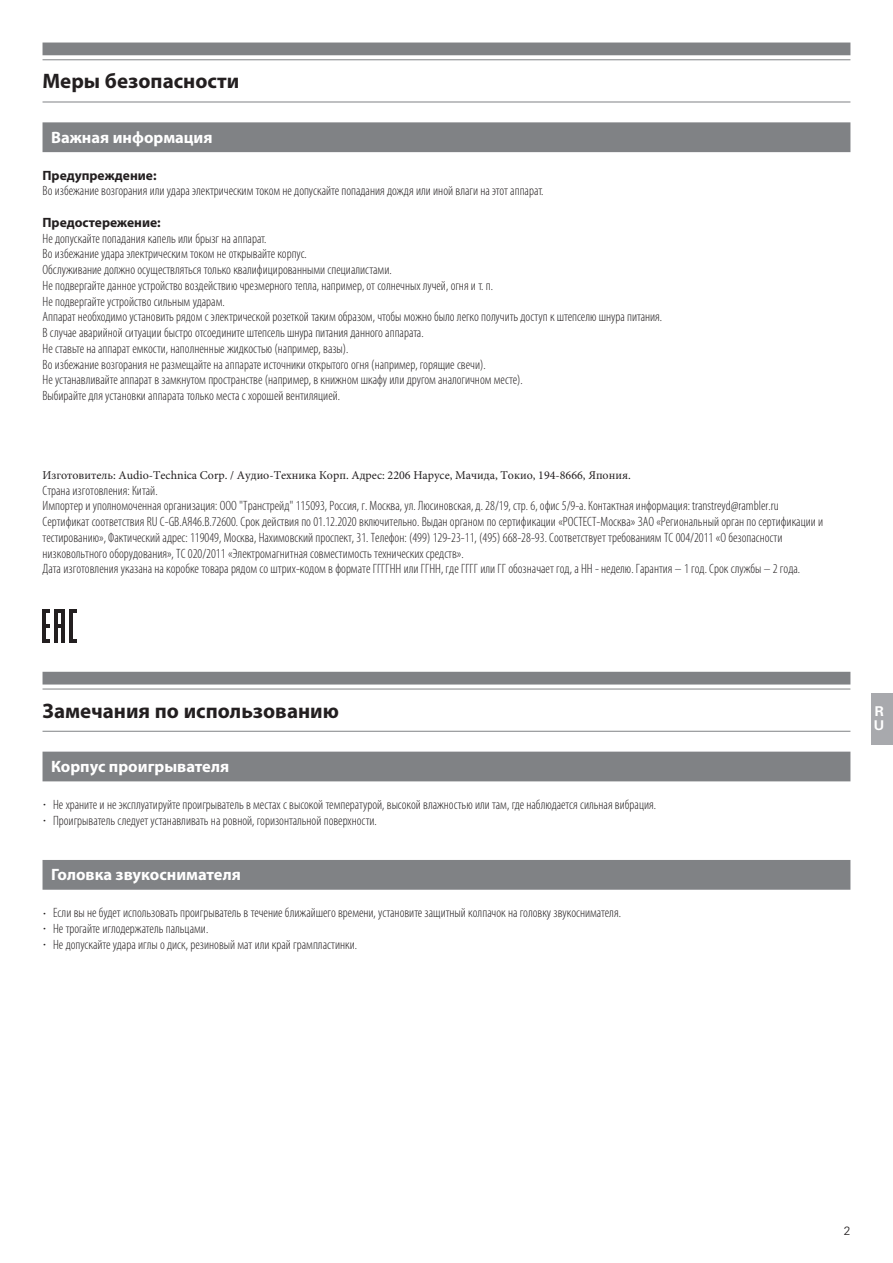
<style>
.page{position:relative;width:893px;height:1263px;background:#fff}
.page>*{position:absolute;margin:0;border:0;box-sizing:border-box;transform-origin:0 0}
.t1{font:700 21px "Myriad Pro";color:#231f20}
.t2{font:700 16.5px "Myriad Pro";color:#fff}
.t3{font:300 condensed 13.5px/15.8px "Myriad Pro";color:#231f20}
.t4{font:700 13.5px "Myriad Pro";color:#231f20}
.t5{font:700 13.5px/13.5px "Univers LT Std";color:#fff}
.t6{font:12px "Minion Pro";color:#231f20}
.t7{font:300 12px "Univers LT Std";color:#231f20}
.s1{font-size:9.45px}
</style>
<div class="page">
<div style="left:872px;top:693px;width:21px;height:51px;background:#a8a9ad"></div>
<div style="left:43px;top:43px;width:807px;height:12px;background:#808285"></div>
<hr style="left:43px;top:59px;width:807px;height:1px;background:#808285">
<hr style="left:43px;top:102px;width:807px;height:1px;background:#808285">
<div style="left:43px;top:122px;width:807px;height:30px;background:#808285"></div>
<div style="left:43px;top:672px;width:807px;height:12px;background:#808285"></div>
<hr style="left:43px;top:689px;width:807px;height:1px;background:#808285">
<hr style="left:43px;top:731px;width:807px;height:1px;background:#808285">
<div style="left:43px;top:752px;width:807px;height:29px;background:#808285"></div>
<div style="left:43px;top:860px;width:807px;height:30px;background:#808285"></div>
<svg style="left:43px;top:609px;width:34px;height:34px"></svg>
<h1 class="t1" style="left:43px;top:68px;width:198px">Меры безопасности</h1>
<p class="t2" style="left:51px;top:126px;width:163px">Важная информация</p>
<p class="t4" style="left:43px;top:166px;width:116px">Предупреждение:</p>
<p class="t3" style="left:43px;top:183px;width:502px">Во избежание возгорания или удара электрическим током не допускайте попадания дождя или иной влаги на этот аппарат.</p>
<p class="t4" style="left:43px;top:213px;width:120px">Предостережение:</p>
<p class="t3" style="left:43px;top:230px;width:621px">Не допускайте попадания капель или брызг на аппарат.<br>Во избежание удара электрическим током не открывайте корпус.<br>Обслуживание должно осуществляться только квалифицированными специалистами.<br>Не подвергайте данное устройство воздействию чрезмерного тепла, например, от солнечных лучей, огня и т. п.<br>Не подвергайте устройство сильным ударам.<br>Аппарат необходимо установить рядом с электрической розеткой таким образом, чтобы можно было легко получить доступ к штепселю шнура питания.<br>В случае аварийной ситуации быстро отсоедините штепсель шнура питания данного аппарата.<br>Не ставьте на аппарат емкости, наполненные жидкостью (например, вазы).<br>Во избежание возгорания не размещайте на аппарате источники открытого огня (например, горящие свечи).<br>Не устанавливайте аппарат в замкнутом пространстве (например, в книжном шкафу или другом аналогичном месте).<br>Выбирайте для установки аппарата только места с хорошей вентиляцией.</p>
<p class="t6" style="left:43px;top:467px;width:590px">Изготовитель: Audio-Technica Corp. / Аудио-Техника Корп. Адрес: 2206 Нарусе, Мачида, Токио, 194-8666, Япония.</p>
<p class="t3" style="left:43px;top:482px;width:782px">Страна изготовления: Китай.<br>Импортер и уполномоченная организация: ООО "Транстрейд" 115093, Россия, г. Москва, ул. Люсиновская, д. 28/19, стр. 6, офис 5/9-а. Контактная информация: transtreyd@rambler.ru Сертификат соответствия RU C-GB.АЯ46.В.72600. Срок действия по 01.12.2020 включительно. Выдан органом по сертификации «РОСТЕСТ-Москва» ЗАО «Региональный орган по сертификации и тестированию», Фактический адрес: 119049, Москва, Нахимовский проспект, 31. Телефон: (499) 129-23-11, (495) 668-28-93. Соответствует требованиям ТС 004/2011 «О безопасности низковольтного оборудования», ТС 020/2011 «Электромагнитная совместимость технических средств».<br>Дата изготовления указана на коробке товара рядом со штрих-кодом в формате ГГГГНН или ГГНН, где ГГГГ или ГГ обозначает год, а НН - неделю. Гарантия – 1 год. Срок службы – 2 года.</p>
<h1 class="t1" style="left:43px;top:697px;width:298px">Замечания по использованию</h1>
<p class="t2" style="left:51px;top:756px;width:180px">Корпус проигрывателя</p>
<p class="t3" style="left:44px;top:796px;width:614px"><span class="s1">•</span> Не храните и не эксплуатируйте проигрыватель в местах с высокой температурой, высокой влажностью или там, где наблюдается сильная вибрация.</p>
<p class="t3" style="left:44px;top:812px;width:335px"><span class="s1">•</span> Проигрыватель следует устанавливать на ровной, горизонтальной поверхности.</p>
<p class="t2" style="left:51px;top:864px;width:191px">Головка звукоснимателя</p>
<p class="t3" style="left:44px;top:905px;width:579px"><span class="s1">•</span> Если вы не будет использовать проигрыватель в течение ближайшего времени, установите защитный колпачок на головку звукоснимателя.</p>
<p class="t3" style="left:44px;top:920px;width:166px"><span class="s1">•</span> Не трогайте иглодержатель пальцами.</p>
<p class="t3" style="left:44px;top:936px;width:315px"><span class="s1">•</span> Не допускайте удара иглы о диск, резиновый мат или край грампластинки.</p>
<p class="t5" style="left:874px;top:705px;width:11px">R<br>U</p>
<p class="t7" style="left:844px;top:1224px;width:8px">2</p>
</div>
